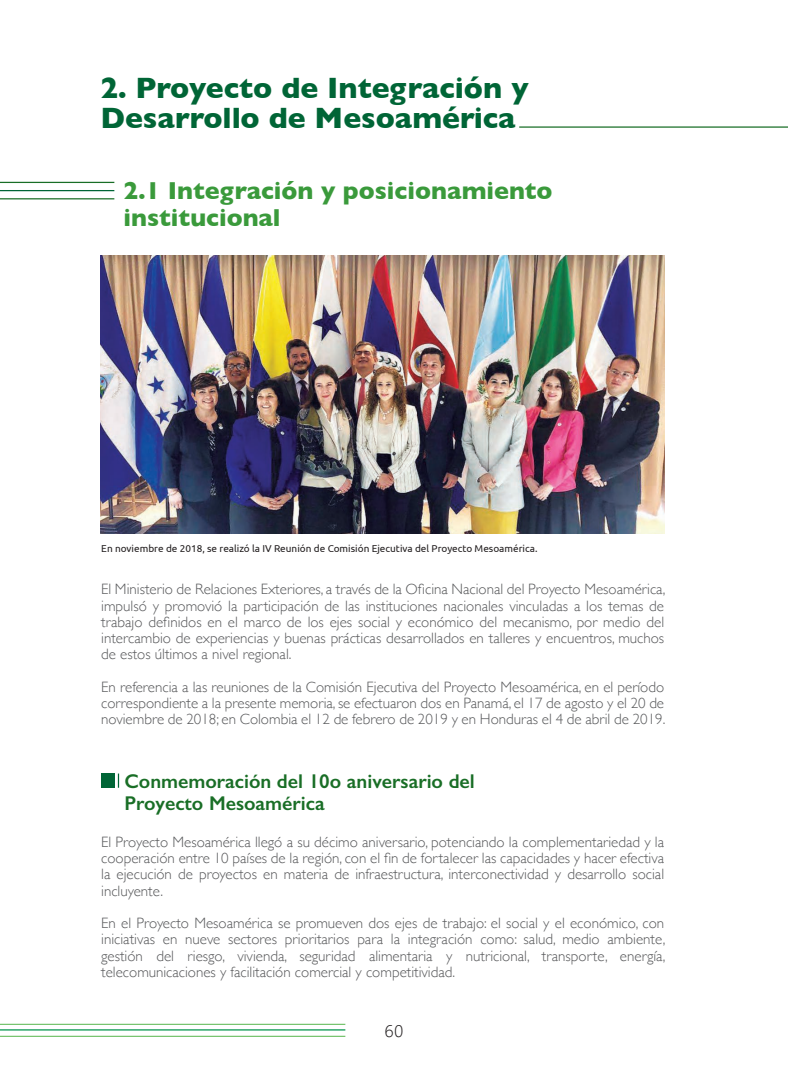
<style>
.page{position:relative;width:788px;height:1080px;background:#fff}
.page>*{position:absolute;margin:0;border:0;box-sizing:border-box;transform-origin:0 0}
.t1{font:700 30px/30px "Gill Sans";color:#006536}
.t2{font:700 25px/27.5px "Gill Sans";color:#3a9a3b}
.t3{font:600 20px "Gill Sans";color:#196e26}
.t4{font:300 17.5px "Segan";color:#231f20}
.t5{font:300 15px/16.2px "Gill Sans";color:#57585a;text-align:justify}
.t6{font:10px "Ubuntu";color:#231f20}
</style>
<div class="page">
<hr style="left:0;top:1024px;width:345px;height:1px;background:#78c470">
<hr style="left:0;top:1036px;width:345px;height:1px;background:#78c470">
<hr style="left:0;top:1029px;width:345px;height:2px;background:#00944c">
<img style="left:100px;top:256px;width:564px;height:277px">
<hr style="left:0;top:182px;width:114px;height:1px;background:#196e26">
<hr style="left:0;top:198px;width:114px;height:1px;background:#196e26">
<hr style="left:0;top:190px;width:114px;height:1px;background:#006536">
<div style="left:101px;top:774px;width:14px;height:14px;background:#006536"></div>
<svg style="left:118px;top:774px;width:1px;height:14px"></svg>
<hr style="left:519px;top:126px;width:269px;height:2px;background:#196e26">
<p class="t1" style="left:100px;top:72px;width:430px">2. Proyecto de Integración y<br>Desarrollo de Mesoamérica</p>
<p class="t2" style="left:123px;top:176px;width:430px">2.1 Integración y posicionamiento institucional</p>
<p class="t6" style="left:101px;top:542px;width:437px">En noviembre de 2018, se realizó la IV Reunión de Comisión Ejecutiva del Proyecto Mesoamérica.</p>
<p class="t5" style="left:101px;top:581px;width:565px">El Ministerio de Relaciones Exteriores, a través de la Oficina Nacional del Proyecto Mesoamérica, impulsó y promovió la participación de las instituciones nacionales vinculadas a los temas de trabajo definidos en el marco de los ejes social y económico del mecanismo, por medio del intercambio de experiencias y buenas prácticas desarrollados en talleres y encuentros, muchos de estos últimos a nivel regional.</p>
<p class="t5" style="left:101px;top:678px;width:565px">En referencia a las reuniones de la Comisión Ejecutiva del Proyecto Mesoamérica, en el período correspondiente a la presente memoria, se efectuaron dos en Panamá, el 17 de agosto y el 20 de noviembre de 2018; en Colombia el 12 de febrero de 2019 y en Honduras el 4 de abril de 2019.</p>
<p class="t3" style="left:124px;top:769px;width:352px">Conmemoración del 10o aniversario del</p>
<p class="t3" style="left:124px;top:791px;width:202px">Proyecto Mesoamérica</p>
<p class="t5" style="left:101px;top:833px;width:564px">El Proyecto Mesoamérica llegó a su décimo aniversario, potenciando la complementariedad y la cooperación entre 10 países de la región, con el fin de fortalecer las capacidades y hacer efectiva la ejecución de proyectos en materia de infraestructura, interconectividad y desarrollo social incluyente.</p>
<p class="t5" style="left:101px;top:914px;width:565px">En el Proyecto Mesoamérica se promueven dos ejes de trabajo: el social y el económico, con iniciativas en nueve sectores prioritarios para la integración como: salud, medio ambiente,</p>
<p class="t5" style="left:101px;top:947px;width:565px">gestión del riesgo, vivienda, seguridad alimentaria y nutricional, transporte, energía, telecomunicaciones y facilitación comercial y competitividad.</p>
<p class="t4" style="left:384px;top:1023px;width:20px">60</p>
</div>
